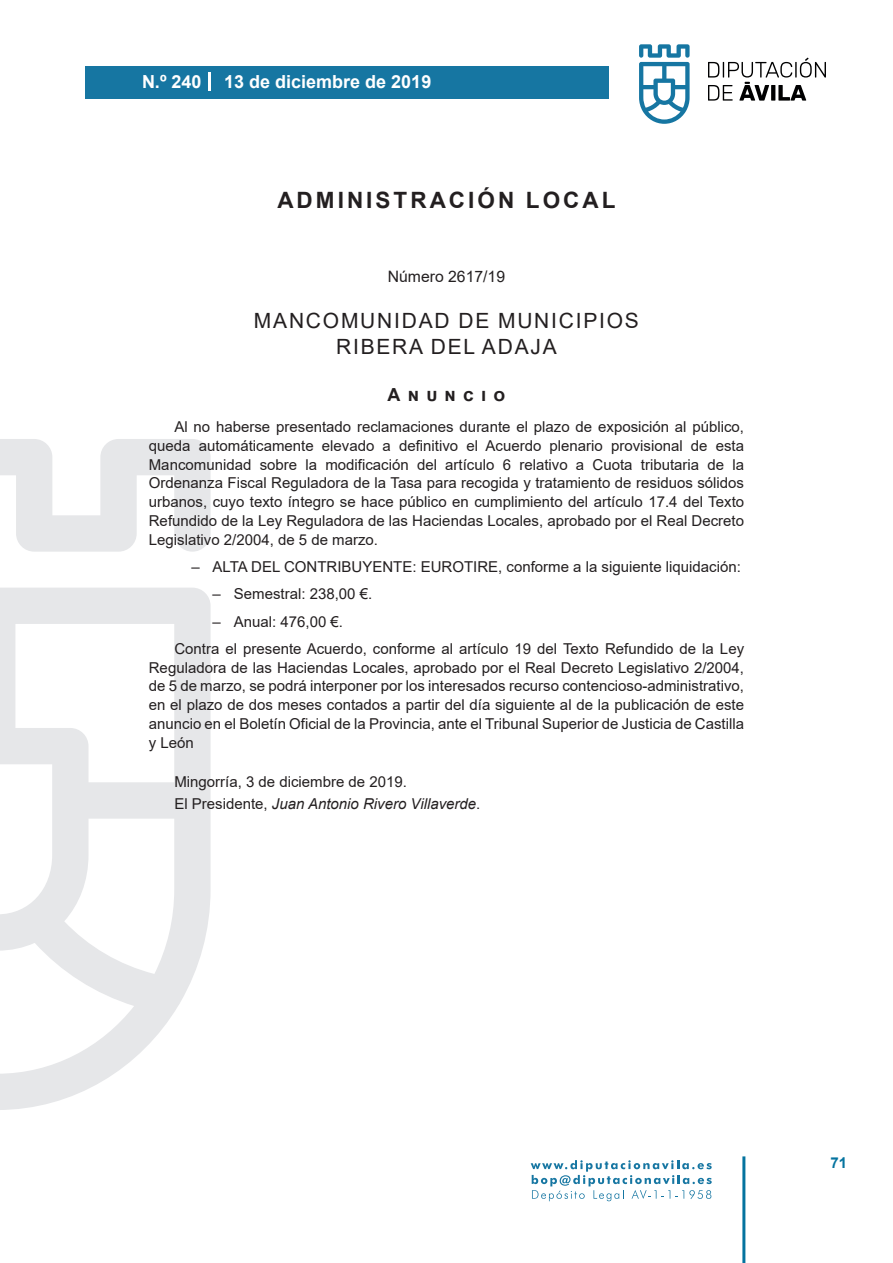
<style>
.page{position:relative;width:893px;height:1263px;background:#fff}
.page>*{position:absolute;margin:0;border:0;box-sizing:border-box;transform-origin:0 0}
.h1__secion{font:700 22.5px "Arial";letter-spacing:.135em;color:#231f20}
.h2__organismo{font:21px/25.2px "Arial";letter-spacing:.085em;color:#231f20;text-align:center}
.t1{font:700 18px "Arial";color:#fff}
.anuncio{font:700 18px "Arial";letter-spacing:.4em;color:#231f20}
.numero{font:15.75px "Arial";color:#231f20}
.texto_normal{font:15px/18.8px "Arial";color:#231f20;text-align:justify}
.firma{font:italic 15px "Arial";color:#231f20}
.fecha{font:15px "Arial";color:#231f20}
.t2{font:700 15px "Arial";color:#04739f}
.s1{font-style:normal}
</style>
<div class="page">
<svg style="left:531px;top:1160px;width:181px;height:41px"></svg>
<div style="left:85px;top:66px;width:523px;height:33px;background:#1676a2"></div>
<svg style="left:639px;top:44px;width:51px;height:80px"></svg>
<svg style="left:708px;top:58px;width:118px;height:43px"></svg>
<hr style="left:742px;top:1156px;width:3px;height:107px;background:#04739f">
<svg style="left:208px;top:72px;width:2px;height:18px"></svg>
<svg style="left:0;top:439px;width:211px;height:671px"></svg>
<p class="t1" style="left:142px;top:69px;width:61px">N.º 240</p>
<p class="t1" style="left:224px;top:69px;width:209px">13 de diciembre de 2019</p>
<p class="h1__secion" style="left:277px;top:184px;width:340px">ADMINISTRACIÓN LOCAL</p>
<p class="numero" style="left:388px;top:266px;width:119px">Número 2617/19</p>
<p class="h2__organismo" style="left:254px;top:308px;width:386px">MANCOMUNIDAD DE MUNICIPIOS<br>RIBERA DEL ADAJA</p>
<p class="anuncio" style="left:388px;top:382px;width:119px">Anuncio</p>
<p class="texto_normal" style="left:149px;top:417px;width:597px;text-indent:26px">Al no haberse presentado reclamaciones durante el plazo de exposición al público, queda automáticamente elevado a definitivo el Acuerdo plenario provisional de esta Mancomunidad sobre la modificación del artículo 6 relativo a Cuota tributaria de la Ordenanza Fiscal Reguladora de la Tasa para recogida y tratamiento de residuos sólidos urbanos, cuyo texto íntegro se hace público en cumplimiento del artículo 17.4 del Texto Refundido de la Ley Reguladora de las Haciendas Locales, aprobado por el Real Decreto Legislativo 2/2004, de 5 de marzo.</p>
<p class="texto_normal" style="left:191px;top:557px;width:551px">– ALTA DEL CONTRIBUYENTE: EUROTIRE, conforme a la siguiente liquidación:</p>
<p class="texto_normal" style="left:213px;top:584px;width:161px">– Semestral: 238,00 €.</p>
<p class="texto_normal" style="left:213px;top:612px;width:132px">– Anual: 476,00 €.</p>
<p class="texto_normal" style="left:149px;top:639px;width:597px;text-indent:26px">Contra el presente Acuerdo, conforme al artículo 19 del Texto Refundido de la Ley Reguladora de las Haciendas Locales, aprobado por el Real Decreto Legislativo 2/2004, de 5 de marzo, se podrá interponer por los interesados recurso contencioso-administrativo, en el plazo de dos meses contados a partir del día siguiente al de la publicación de este anuncio en el Boletín Oficial de la Provincia, ante el Tribunal Superior de Justicia de Castilla y León</p>
<p class="fecha" style="left:174px;top:771px;width:234px">Mingorría, 3 de diciembre de 2019.</p>
<p class="firma" style="left:174px;top:794px;width:308px"><span class="s1">El Presidente,</span> Juan Antonio Rivero Villaverde<span class="s1">.</span></p>
<p class="t2" style="left:831px;top:1152px;width:18px">71</p>
</div>
